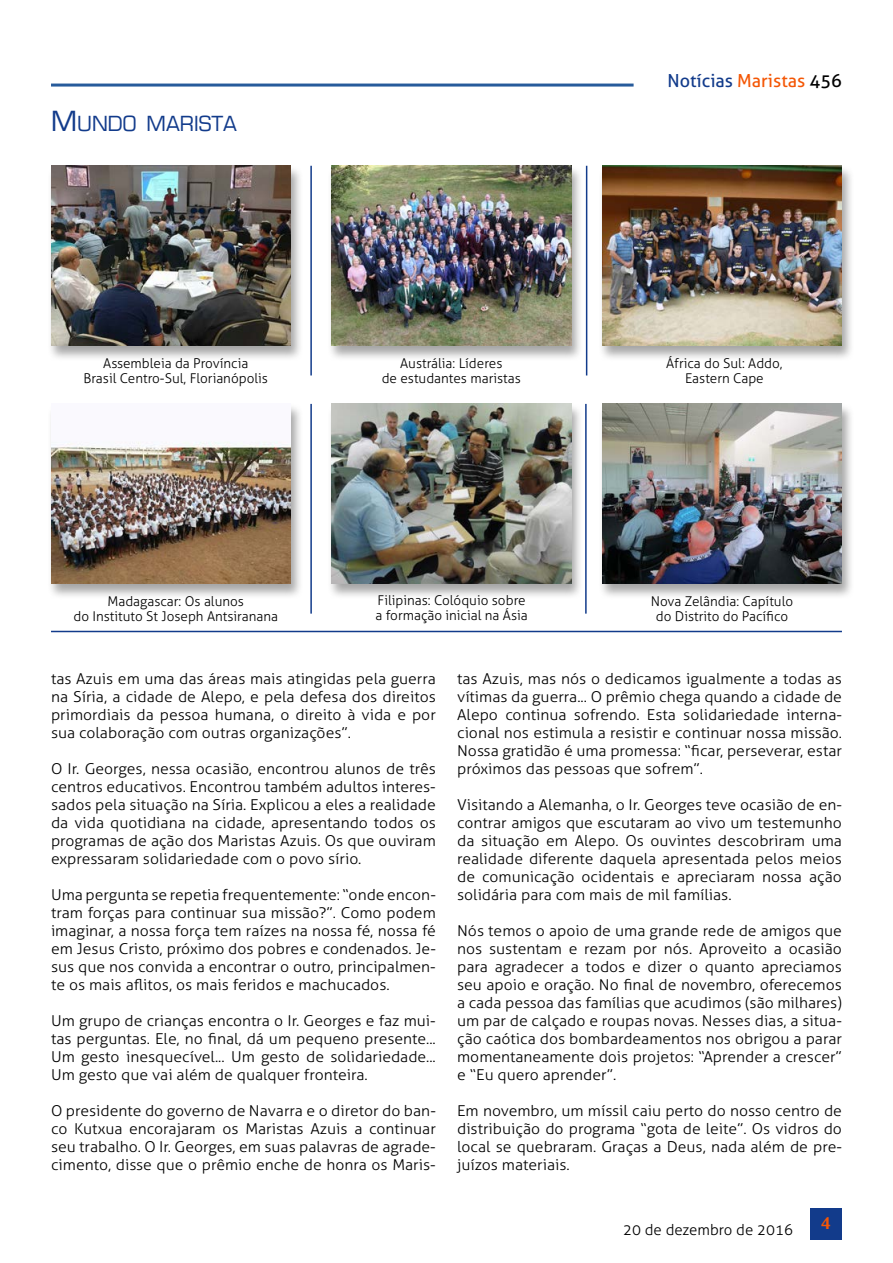
<style>
.page{position:relative;width:893px;height:1263px;background:#fff}
.page>*{position:absolute;margin:0;border:0;box-sizing:border-box;transform-origin:0 0}
.t1{font:20.25px "Eurostile";color:#123b8b}
.t2{font:18px "Aller";color:#123b8b}
.t3{font:700 18px "Novarese IT Cby BT";color:#f45706}
.t4{font:300 15px/18px "Aller";color:#000;text-align:justify;scale:1.05 1}
.t5{font:300 15px "Aller";color:#000}
.t6{font:300 13.5px/15px "Aller";color:#000;text-align:center}
.s1{font-size:27px}
.s2{color:#f45706}
.s3{color:#000}
</style>
<div class="page">
<hr style="left:51px;top:84px;width:583px;height:3px;background:#275b9b">
<div style="left:810px;top:1208px;width:32px;height:31px;background:#123b8b"></div>
<div style="left:598px;top:164px;width:257px;height:198px;background:#000;opacity:.35"></div>
<img style="left:602px;top:166px;width:240px;height:180px">
<div style="left:327px;top:164px;width:257px;height:198px;background:#000;opacity:.35"></div>
<img style="left:331px;top:166px;width:240px;height:180px">
<div style="left:47px;top:164px;width:257px;height:198px;background:#000;opacity:.35"></div>
<img style="left:51px;top:166px;width:240px;height:180px">
<div style="left:598px;top:403px;width:257px;height:197px;background:#000;opacity:.35"></div>
<img style="left:602px;top:404px;width:240px;height:180px">
<div style="left:327px;top:403px;width:257px;height:197px;background:#000;opacity:.35"></div>
<img style="left:331px;top:404px;width:240px;height:180px">
<div style="left:47px;top:403px;width:257px;height:197px;background:#000;opacity:.35"></div>
<img style="left:51px;top:404px;width:240px;height:180px">
<hr style="left:310px;top:166px;width:2px;height:209px;background:#123b8b">
<hr style="left:586px;top:166px;width:1px;height:209px;background:#123b8b">
<hr style="left:310px;top:404px;width:2px;height:210px;background:#123b8b">
<hr style="left:585px;top:404px;width:2px;height:210px;background:#123b8b">
<hr style="left:51px;top:631px;width:791px;height:1px;background:#123b8b">
<h1 class="t1" style="left:51px;top:111px;width:188px"><span class="s1">M</span>UNDO MARISTA</h1>
<p class="t2" style="left:667px;top:69px;width:176px">Notícias <span class="s2">Maristas</span> <span class="s3">456</span></p>
<p class="t6" style="left:83px;top:355px;width:186px">Assembleia da Província<br>Brasil Centro-Sul, Florianópolis</p>
<p class="t6" style="left:382px;top:355px;width:141px">Austrália: Líderes<br>de estudantes maristas</p>
<p class="t6" style="left:666px;top:355px;width:118px">África do Sul: Addo,<br>Eastern Cape</p>
<p class="t6" style="left:73px;top:593px;width:206px">Madagascar: Os alunos<br>do Instituto St Joseph Antsiranana</p>
<p class="t6" style="left:376px;top:593px;width:154px;text-align:left">Filipinas: Colóquio sobre a formação inicial na Ásia</p>
<p class="t6" style="left:651px;top:593px;width:144px">Nova Zelândia: Capítulo do Distrito do Pacífico</p>
<p class="t4" style="left:51px;top:670px;width:368px">tas Azuis em uma das áreas mais atingidas pela guerra na Síria, a cidade de Alepo, e pela defesa dos direitos primordiais da pessoa humana, o direito à vida e por sua colaboração com outras organizações”.</p>
<p class="t4" style="left:51px;top:760px;width:368px">O Ir. Georges, nessa ocasião, encontrou alunos de três centros educativos. Encontrou também adultos interes&shy;sados pela situação na Síria. Explicou a eles a realidade da vida quotidiana na cidade, apresentando todos os programas de ação dos Maristas Azuis. Os que ouviram expressaram solidariedade com o povo sírio.</p>
<p class="t4" style="left:51px;top:886px;width:368px">Uma pergunta se repetia frequentemente: “onde encon&shy;tram forças para continuar sua missão?”. Como podem imaginar, a nossa força tem raízes na nossa fé, nossa fé em Jesus Cristo, próximo dos pobres e condenados. Je&shy;sus que nos convida a encontrar o outro, principalmen&shy;te os mais aflitos, os mais feridos e machucados.</p>
<p class="t4" style="left:51px;top:1012px;width:368px">Um grupo de crianças encontra o Ir. Georges e faz mui&shy;tas perguntas. Ele, no final, dá um pequeno presente...<br>Um gesto inesquecível... Um gesto de solidariedade...<br>Um gesto que vai além de qualquer fronteira.</p>
<p class="t4" style="left:51px;top:1102px;width:368px">O presidente do governo de Navarra e o diretor do ban&shy;co Kutxua encorajaram os Maristas Azuis a continuar seu trabalho. O Ir. Georges, em suas palavras de agrade&shy;cimento, disse que o prêmio enche de honra os Maris-</p>
<p class="t4" style="left:457px;top:670px;width:368px">tas Azuis, mas nós o dedicamos igualmente a todas as vítimas da guerra... O prêmio chega quando a cidade de Alepo continua sofrendo. Esta solidariedade interna&shy;cional nos estimula a resistir e continuar nossa missão.<br>Nossa gratidão é uma promessa: “ficar, perseverar, estar próximos das pessoas que sofrem”.</p>
<p class="t4" style="left:457px;top:796px;width:368px">Visitando a Alemanha, o Ir. Georges teve ocasião de en&shy;contrar amigos que escutaram ao vivo um testemunho da situação em Alepo. Os ouvintes descobriram uma realidade diferente daquela apresentada pelos meios de comunicação ocidentais e apreciaram nossa ação solidária para com mais de mil famílias.</p>
<p class="t4" style="left:457px;top:922px;width:368px">Nós temos o apoio de uma grande rede de amigos que nos sustentam e rezam por nós. Aproveito a ocasião para agradecer a todos e dizer o quanto apreciamos seu apoio e oração. No final de novembro, oferecemos a cada pessoa das famílias que acudimos (são milhares) um par de calçado e roupas novas. Nesses dias, a situa&shy;ção caótica dos bombardeamentos nos obrigou a parar momentaneamente dois projetos: “Aprender a crescer” e “Eu quero aprender”.</p>
<p class="t4" style="left:457px;top:1102px;width:368px">Em novembro, um míssil caiu perto do nosso centro de distribuição do programa “gota de leite”. Os vidros do local se quebraram. Graças a Deus, nada além de pre&shy;juízos materiais.</p>
<p class="t5" style="left:623px;top:1220px;width:171px">20 de dezembro de 2016</p>
<p class="t3" style="left:821px;top:1212px;width:12px">4</p>
</div>
